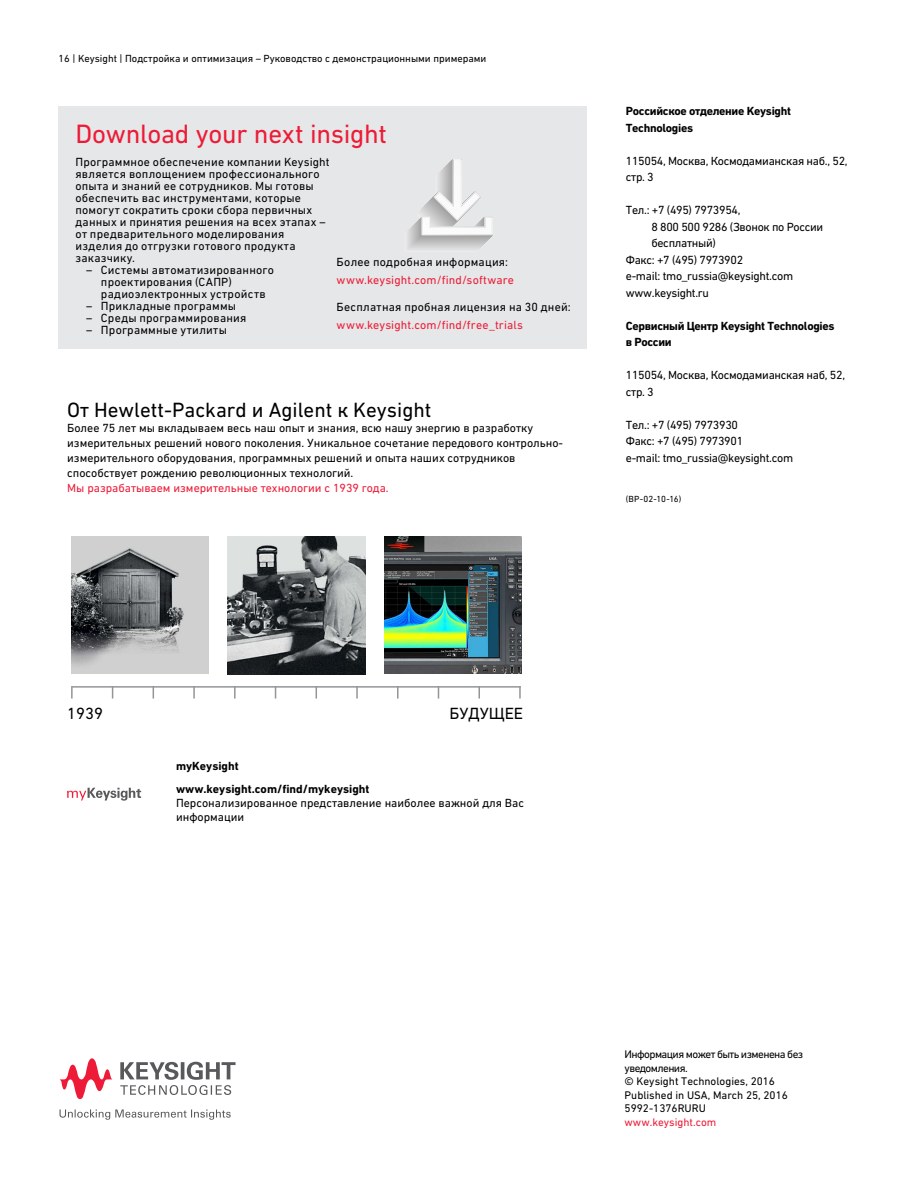
<style>
.page{position:relative;width:918px;height:1188px;background:#fff}
.page>*{position:absolute;margin:0;border:0;box-sizing:border-box;transform-origin:0 0}
.t1{font:27px "DIN Next CYR";letter-spacing:-.01em;color:#ed1b37}
.t2{font:21px "DIN Next CYR";color:#000}
.t3{font:16.5px "DIN Next CYR";color:#000}
.t4{font:12px/12px "DIN Next CYR";letter-spacing:.02em;color:#000}
.t5{font:12px/15px "DIN Next CYR";color:#000}
.t6{font:12px/16.5px "DIN Next CYR";letter-spacing:-.025em;color:#000}
.t7{font:12px "DIN Next CYR";color:#ed1b37}
.t8{font:700 12px/16.5px "DIN Next CYR";letter-spacing:-.025em;color:#000}
.t9{font:700 12px/22.4px "DIN Next CYR";color:#000}
.t10{font:11.25px/13.5px "DIN Next CYR";color:#000}
.t11{font:11.25px "DIN Next CYR";color:#ed1b37}
.t12{font:10.5px "DIN Next CYR";color:#000}
.t13{font:9px "DIN Next CYR";letter-spacing:-.01em;color:#000}
</style>
<div class="page">
<svg style="left:60px;top:1109px;width:171px;height:11px"></svg>
<svg style="left:120px;top:1062px;width:116px;height:33px"></svg>
<svg style="left:60px;top:1058px;width:53px;height:41px"></svg>
<img style="left:72px;top:537px;width:137px;height:136px">
<img style="left:228px;top:537px;width:137px;height:137px">
<img style="left:385px;top:537px;width:137px;height:136px">
<hr style="left:72px;top:686px;width:449px;height:2px;background:#939598">
<svg style="left:71px;top:686px;width:2px;height:13px"></svg>
<svg style="left:193px;top:687px;width:2px;height:12px"></svg>
<svg style="left:234px;top:687px;width:2px;height:12px"></svg>
<svg style="left:356px;top:687px;width:2px;height:12px"></svg>
<svg style="left:397px;top:687px;width:2px;height:12px"></svg>
<svg style="left:478px;top:687px;width:2px;height:12px"></svg>
<svg style="left:519px;top:686px;width:2px;height:13px"></svg>
<svg style="left:67px;top:788px;width:74px;height:13px"></svg>
<div style="left:59px;top:106px;width:528px;height:243px;background:#e6e7e8"></div>
<svg style="left:408px;top:159px;width:85px;height:90px"></svg>
<p class="t12" style="left:59px;top:52px;width:429px">16 | Keysight | Подстройка и оптимизация – Руководство с демонстрационными примерами</p>
<h1 class="t1" style="left:75px;top:118px;width:313px">Download your next insight</h1>
<p class="t4" style="left:75px;top:156px;width:256px">Программное обеспечение компании Keysight является воплощением профессионального опыта и знаний ее сотрудников. Мы готовы обеспечить вас инструментами, которые помогут сократить сроки сбора первичных данных и принятия решения на всех этапах – от предварительного моделирования изделия до отгрузки готового продукта заказчику.</p>
<p class="t4" style="left:101px;top:264px;width:175px;text-indent:-15px">– Системы автоматизированного проектирования (САПР) радиоэлектронных устройств</p>
<p class="t4" style="left:86px;top:300px;width:152px">– Прикладные программы</p>
<p class="t4" style="left:86px;top:312px;width:162px">– Среды программирования</p>
<p class="t4" style="left:86px;top:324px;width:142px">– Программные утилиты</p>
<p class="t4" style="left:337px;top:256px;width:173px">Более подробная информация:</p>
<p class="t7" style="left:337px;top:273px;width:179px">www.keysight.com/find/software</p>
<p class="t5" style="left:337px;top:299px;width:236px">Бесплатная пробная лицензия на 30 дней:</p>
<p class="t7" style="left:337px;top:318px;width:188px">www.keysight.com/find/free_trials</p>
<h2 class="t2" style="left:67px;top:397px;width:366px">От Hewlett-Packard и Agilent к Keysight</h2>
<p class="t5" style="left:67px;top:420px;width:498px">Более 75 лет мы вкладываем весь наш опыт и знания, всю нашу энергию в разработку измерительных решений нового поколения. Уникальное сочетание передового контрольно&shy;измерительного оборудования, программных решений и опыта наших сотрудников способствует рождению революционных технологий.</p>
<p class="t7" style="left:67px;top:481px;width:323px">Мы разрабатываем измерительные технологии с 1939 года.</p>
<p class="t8" style="left:626px;top:103px;width:167px">Российское отделение Keysight<br>Technologies</p>
<p class="t6" style="left:626px;top:152px;width:223px">115054, Москва, Космодамианская наб., 52, стр. 3</p>
<p class="t6" style="left:626px;top:202px;width:116px">Тел.: +7 (495) 7973954,</p>
<p class="t6" style="left:651px;top:218px;width:174px">8 800 500 9286 (Звонок по России</p>
<p class="t6" style="left:651px;top:235px;width:66px">бесплатный)</p>
<p class="t6" style="left:626px;top:251px;width:119px">Факс: +7 (495) 7973902</p>
<p class="t6" style="left:626px;top:268px;width:169px">e-mail: tmo_russia@keysight.com</p>
<p class="t6" style="left:626px;top:284px;width:85px">www.keysight.ru</p>
<p class="t8" style="left:626px;top:317px;width:210px">Сервисный Центр Keysight Technologies в России</p>
<p class="t6" style="left:626px;top:367px;width:221px">115054, Москва, Космодамианская наб, 52, стр. 3</p>
<p class="t6" style="left:626px;top:416px;width:169px">Тел.: +7 (495) 7973930<br>Факс: +7 (495) 7973901<br>e-mail: tmo_russia@keysight.com</p>
<p class="t13" style="left:626px;top:493px;width:57px">(BP-02-10-16)</p>
<h3 class="t3" style="left:67px;top:703px;width:37px">1939</h3>
<h3 class="t3" style="left:449px;top:703px;width:75px">БУДУЩЕЕ</h3>
<p class="t9" style="left:176px;top:755px;width:195px">myKeysight www.keysight.com/find/mykeysight</p>
<p class="t5" style="left:176px;top:796px;width:350px;line-height:14.2px">Персонализированное представление наиболее важной для Вас информации</p>
<p class="t10" style="left:625px;top:1048px;width:180px">Информация может быть изменена без уведомления.<br>© Keysight Technologies, 2016<br>Published in USA, March 25, 2016<br>5992-1376RURU</p>
<p class="t11" style="left:625px;top:1116px;width:93px">www.keysight.com</p>
</div>
